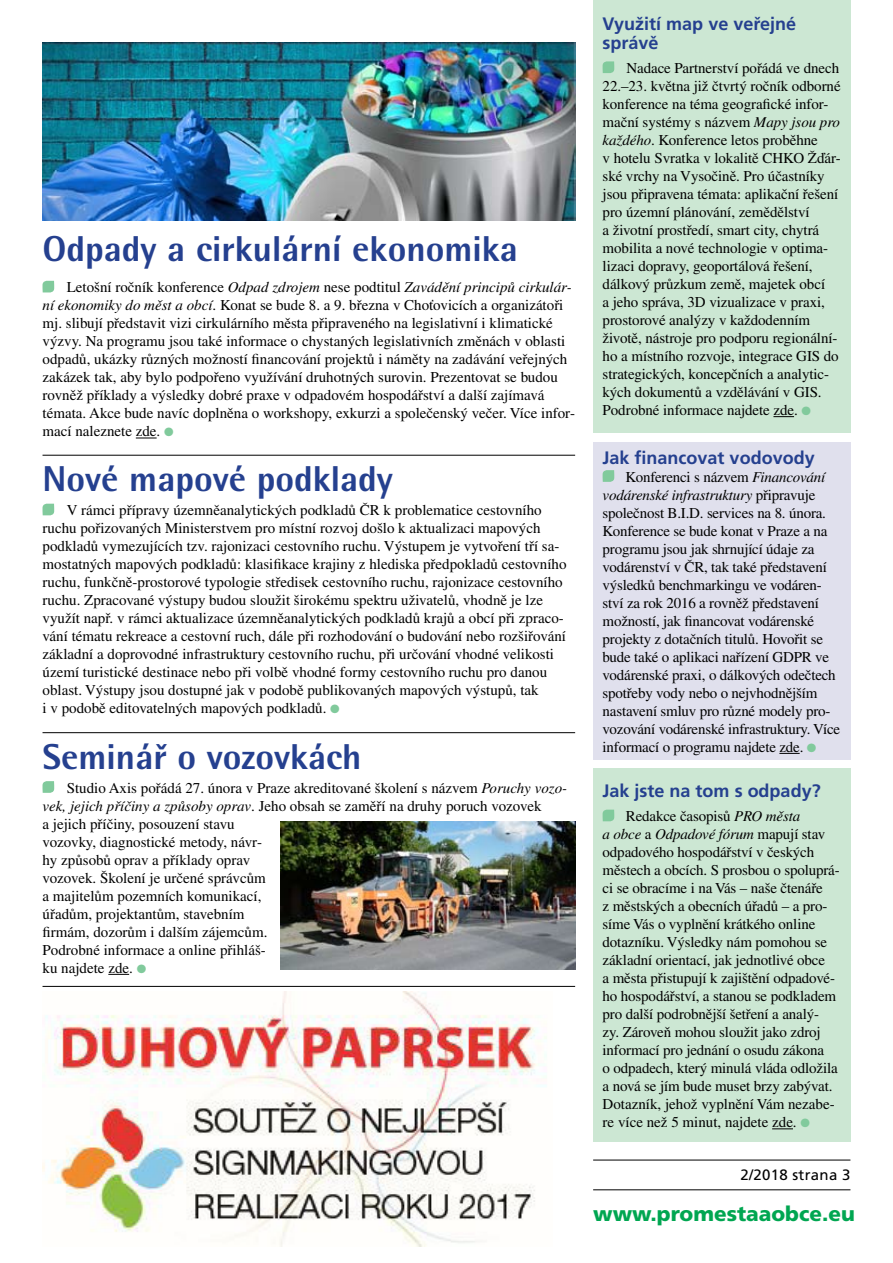
<style>
.page{position:relative;width:893px;height:1263px;background:#fff}
.page>*{position:absolute;margin:0;border:0;box-sizing:border-box;transform-origin:0 0}
.t1{font:800 36px "Rotis Semi Sans CE";color:#25408f}
.t2{font:900 20.7px "Frutiger CE";color:#00a651}
.t3{font:700 18px/19.5px "Frutiger CE";color:#25408f}
.t4{font:15px/18px "Times CE";letter-spacing:-.005em;color:#000}
.t5{font:15px "Frutiger CE";letter-spacing:.02em;color:#000}
.s1{font-style:italic}
.s2{color:#81ca9c}
</style>
<div class="page">
<hr style="left:43px;top:455px;width:532px;height:1px;background:#000">
<hr style="left:43px;top:732px;width:532px;height:1px;background:#000">
<hr style="left:43px;top:986px;width:532px;height:1px;background:#000">
<div style="left:593px;top:0;width:257px;height:432px;background:#cce7d3"></div>
<div style="left:593px;top:768px;width:257px;height:373px;background:#cce7d3"></div>
<svg style="left:136px;top:438px;width:21px;height:1px"></svg>
<svg style="left:43px;top:281px;width:11px;height:11px"></svg>
<svg style="left:43px;top:504px;width:11px;height:11px"></svg>
<svg style="left:108px;top:974px;width:21px;height:1px"></svg>
<svg style="left:43px;top:781px;width:11px;height:12px"></svg>
<img style="left:43px;top:43px;width:532px;height:178px">
<hr style="left:593px;top:1189px;width:257px;height:1px;background:#000">
<hr style="left:593px;top:1160px;width:257px;height:1px;background:#000">
<svg style="left:773px;top:416px;width:21px;height:1px"></svg>
<svg style="left:603px;top:61px;width:11px;height:12px"></svg>
<svg style="left:772px;top:1128px;width:21px;height:1px"></svg>
<svg style="left:603px;top:810px;width:11px;height:11px"></svg>
<div style="left:593px;top:442px;width:257px;height:318px;background:#e0e0ed"></div>
<svg style="left:779px;top:753px;width:21px;height:1px"></svg>
<svg style="left:603px;top:470px;width:11px;height:12px"></svg>
<img style="left:43px;top:992px;width:504px;height:255px">
<img style="left:281px;top:821px;width:294px;height:148px">
<h1 class="t1" style="left:43px;top:228px;width:477px">Odpady a cirkulární ekonomika</h1>
<p class="t4" style="left:43px;top:278px;width:534px;text-indent:24px">Letošní ročník konference <span class="s1">Odpad zdrojem</span> nese podtitul <span class="s1">Zavádění principů cirkulár&shy;ní ekonomiky do měst a obcí</span>. Konat se bude 8. a 9. března v Choťovicích a organizátoři mj. slibují představit vizi cirkulárního města připraveného na legislativní i klimatické výzvy. Na programu jsou také informace o chystaných legislativních změnách v oblasti odpadů, ukázky různých možností financování projektů i náměty na zadávání veřejných zakázek tak, aby bylo podpořeno využívání druhotných surovin. Prezentovat se budou rovněž příklady a výsledky dobré praxe v odpadovém hospodářství a další zajímavá témata. Akce bude navíc doplněna o workshopy, exkurzi a společenský večer. Více infor&shy;mací naleznete zde. <span class="s2">●</span></p>
<h1 class="t1" style="left:43px;top:458px;width:352px">Nové mapové podklady</h1>
<p class="t4" style="left:43px;top:501px;width:526px;text-indent:24px">V rámci přípravy územněanalytických podkladů ČR k problematice cestovního ruchu pořizovaných Ministerstvem pro místní rozvoj došlo k aktualizaci mapových podkladů vymezujících tzv. rajonizaci cestovního ruchu. Výstupem je vytvoření tří sa&shy;mostatných mapových podkladů: klasifikace krajiny z hlediska předpokladů cestovního ruchu, funkčně-prostorové typologie středisek cestovního ruchu, rajonizace cestovního ruchu. Zpracované výstupy budou sloužit širokému spektru uživatelů, vhodně je lze využít např. v rámci aktualizace územněanalytických podkladů krajů a obcí při zpraco&shy;vání tématu rekreace a cestovní ruch, dále při rozhodování o budování nebo rozšiřování základní a doprovodné infrastruktury cestovního ruchu, při určování vhodné velikosti území turistické destinace nebo při volbě vhodné formy cestovního ruchu pro danou oblast. Výstupy jsou dostupné jak v podobě publikovaných mapových výstupů, tak<br>i v podobě editovatelných mapových podkladů. <span class="s2">●</span></p>
<h1 class="t1" style="left:43px;top:736px;width:321px">Seminář o vozovkách</h1>
<p class="t4" style="left:43px;top:778px;width:526px;text-indent:24px">Studio Axis pořádá 27. února v Praze akreditované školení s názvem <span class="s1">Poruchy vozo&shy;vek, jejich příčiny a způsoby oprav</span>. Jeho obsah se zaměří na druhy poruch vozovek<br>a jejich příčiny, posouzení stavu<br>vozovky, diagnostické metody, návr-<br>hy způsobů oprav a příklady oprav<br>vozovek. Školení je určené správcům<br>a majitelům pozemních komunikací,<br>úřadům, projektantům, stavebním<br>firmám, dozorům i dalším zájemcům.<br>Podrobné informace a online přihláš-<br>ku najdete zde. <span class="s2">●</span></p>
<p class="t3" style="left:603px;top:14px;width:195px">Využití map ve veřejné správě</p>
<p class="t4" style="left:603px;top:59px;width:240px;text-indent:24px">Nadace Partnerství pořádá ve dnech 22.–23. května již čtvrtý ročník odborné konference na téma geografické infor&shy;mační systémy s názvem <span class="s1">Mapy jsou pro každého</span>. Konference letos proběhne<br>v hotelu Svratka v lokalitě CHKO Žďár&shy;ské vrchy na Vysočině. Pro účastníky jsou připravena témata: aplikační řešení pro územní plánování, zemědělství<br>a životní prostředí, smart city, chytrá mobilita a nové technologie v optima&shy;lizaci dopravy, geoportálová řešení, dálkový průzkum země, majetek obcí<br>a jeho správa, 3D vizualizace v praxi, prostorové analýzy v každodenním životě, nástroje pro podporu regionální&shy;ho a místního rozvoje, integrace GIS do strategických, koncepčních a analytic&shy;kých dokumentů a vzdělávání v GIS.<br>Podrobné informace najdete zde. <span class="s2">●</span></p>
<p class="t3" style="left:603px;top:448px;width:214px">Jak financovat vodovody</p>
<p class="t4" style="left:603px;top:468px;width:239px;text-indent:23px">Konferenci s názvem <span class="s1">Financování vodárenské infrastruktury</span> připravuje společnost B.I.D. services na 8. února.<br>Konference se bude konat v Praze a na programu jsou jak shrnující údaje za vodárenství v ČR, tak také představení výsledků benchmarkingu ve vodáren&shy;ství za rok 2016 a rovněž představení možností, jak financovat vodárenské projekty z dotačních titulů. Hovořit se bude také o aplikaci nařízení GDPR ve vodárenské praxi, o dálkových odečtech spotřeby vody nebo o nejvhodnějším nastavení smluv pro různé modely pro&shy;vozování vodárenské infrastruktury. Více informací o programu najdete zde. <span class="s2">●</span></p>
<p class="t3" style="left:603px;top:781px;width:220px">Jak jste na tom s odpady?</p>
<p class="t4" style="left:603px;top:807px;width:239px;text-indent:23px">Redakce časopisů <span class="s1">PRO města<br>a obce</span> a <span class="s1">Odpadové fórum</span> mapují stav odpadového hospodářství v českých městech a obcích. S prosbou o spoluprá&shy;ci se obracíme i na Vás – naše čtenáře<br>z městských a obecních úřadů – a pro&shy;síme Vás o vyplnění krátkého online dotazníku. Výsledky nám pomohou se základní orientací, jak jednotlivé obce<br>a města přistupují k zajištění odpadové&shy;ho hospodářství, a stanou se podkladem pro další podrobnější šetření a analý-<br>zy. Zároveň mohou sloužit jako zdroj informací pro jednání o osudu zákona<br>o odpadech, který minulá vláda odložila a nová se jím bude muset brzy zabývat.<br>Dotazník, jehož vyplnění Vám nezabe&shy;re více než 5 minut, najdete zde. <span class="s2">●</span></p>
<p class="t5" style="left:740px;top:1166px;width:112px">2/2018 strana 3</p>
<h2 class="t2" style="left:593px;top:1202px;width:263px">www.promestaaobce.eu</h2>
</div>
